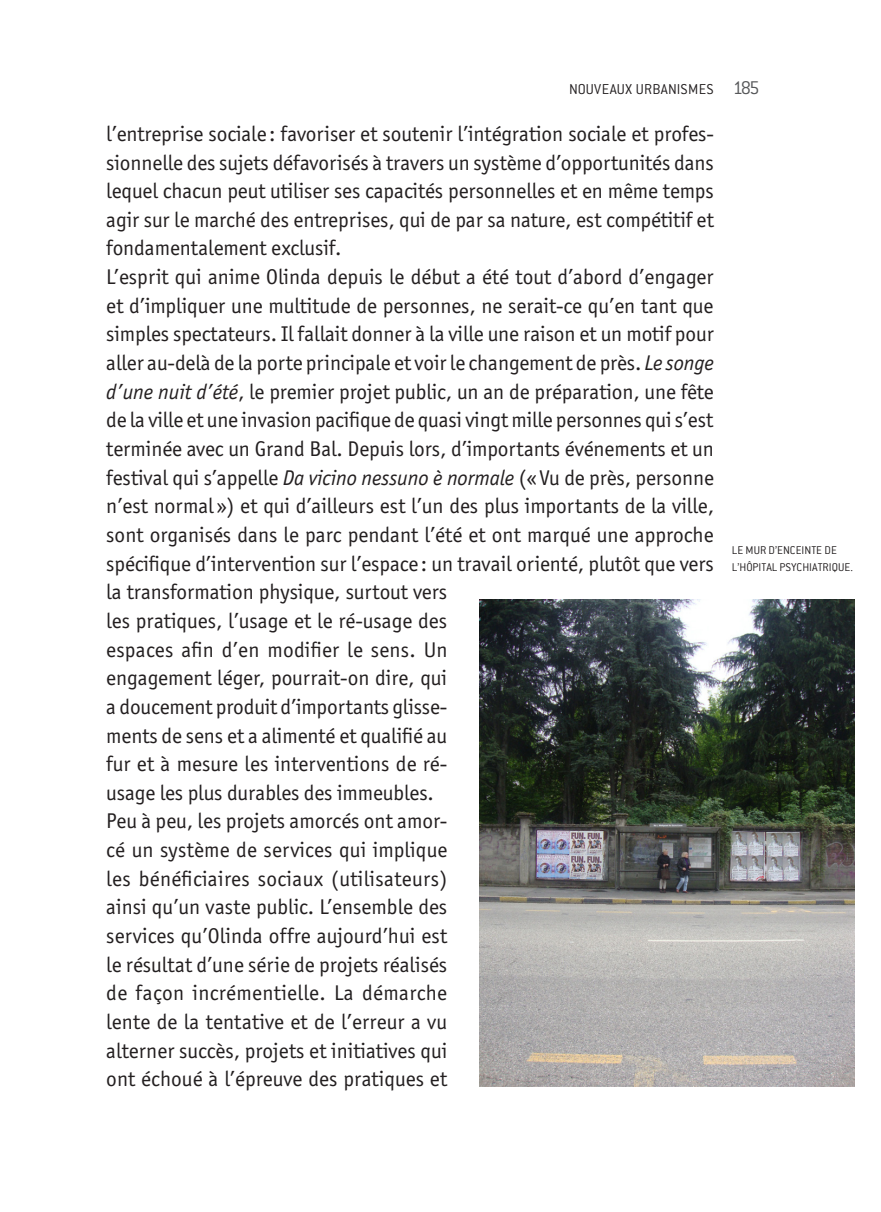
<style>
.page{position:relative;width:881px;height:1212px;background:#fff}
.page>*{position:absolute;margin:0;border:0;box-sizing:border-box;transform-origin:0 0}
.corps_txt_normal{font:21.38px/28.6px "Officina Sans ITC Std";letter-spacing:-.005em;color:#231f20;text-align:justify}
.t1{font:300 15.75px "Conduit ITC Pro";letter-spacing:.02em;color:#231f20}
.legendes_droite{font:300 12.38px/16.9px "Conduit ITC Pro";color:#231f20}
.s1{font-size:20.25px;color:#57585a}
.s2{font-style:italic}
</style>
<div class="page">
<img style="left:479px;top:599px;width:374px;height:487px">
<p class="t1" style="left:569px;top:80px;width:192px">NOUVEAUX URBANISMES <span class="s1">185</span></p>
<p class="corps_txt_normal" style="left:106px;top:119px;width:609px">l’entreprise sociale: favoriser et soutenir l’intégration sociale et profes&shy;sionnelle des sujets défavorisés à travers un système d’opportunités dans lequel chacun peut utiliser ses capacités personnelles et en même temps agir sur le marché des entreprises, qui de par sa nature, est compétitif et fondamentalement exclusif.</p>
<p class="corps_txt_normal" style="left:106px;top:262px;width:609px;text-align:left">L’esprit qui anime Olinda depuis le début a été tout d’abord d’engager et d’impliquer une multitude de personnes, ne serait-ce qu’en tant que simples spectateurs. Il fallait donner à la ville une raison et un motif pour aller au-delà de la porte principale et voir le changement de près. <span class="s2">Le songe d’une nuit d’été</span>, le premier projet public, un an de préparation, une fête de la ville et une invasion pacifique de quasi vingt mille personnes qui s’est terminée avec un Grand Bal. Depuis lors, d’importants événements et un festival qui s’appelle <span class="s2">Da vicino nessuno è normale</span> («Vu de près, personne n’est normal») et qui d’ailleurs est l’un des plus importants de la ville, sont organisés dans le parc pendant l’été et ont marqué une approche spécifique d’intervention sur l’espace: un travail orienté, plutôt que vers la transformation physique, surtout vers<br>les pratiques, l’usage et le ré-usage des<br>espaces afin d’en modifier le sens. Un<br>engagement léger, pourrait-on dire, qui<br>a doucement produit d’importants glisse-<br>ments de sens et a alimenté et qualifié au<br>fur et à mesure les interventions de ré-<br>usage les plus durables des immeubles.</p>
<p class="corps_txt_normal" style="left:106px;top:807px;width:342px">Peu à peu, les projets amorcés ont amor&shy;cé un système de services qui implique les bénéficiaires sociaux (utilisateurs) ainsi qu’un vaste public. L’ensemble des services qu’Olinda offre aujourd’hui est le résultat d’une série de projets réalisés de façon incrémentielle. La démarche lente de la tentative et de l’erreur a vu alterner succès, projets et initiatives qui ont échoué à l’épreuve des pratiques et</p>
<p class="legendes_droite" style="left:731px;top:542px;width:123px">LE MUR D’ENCEINTE DE<br>L’HÔPITAL PSYCHIATRIQUE.</p>
</div>
